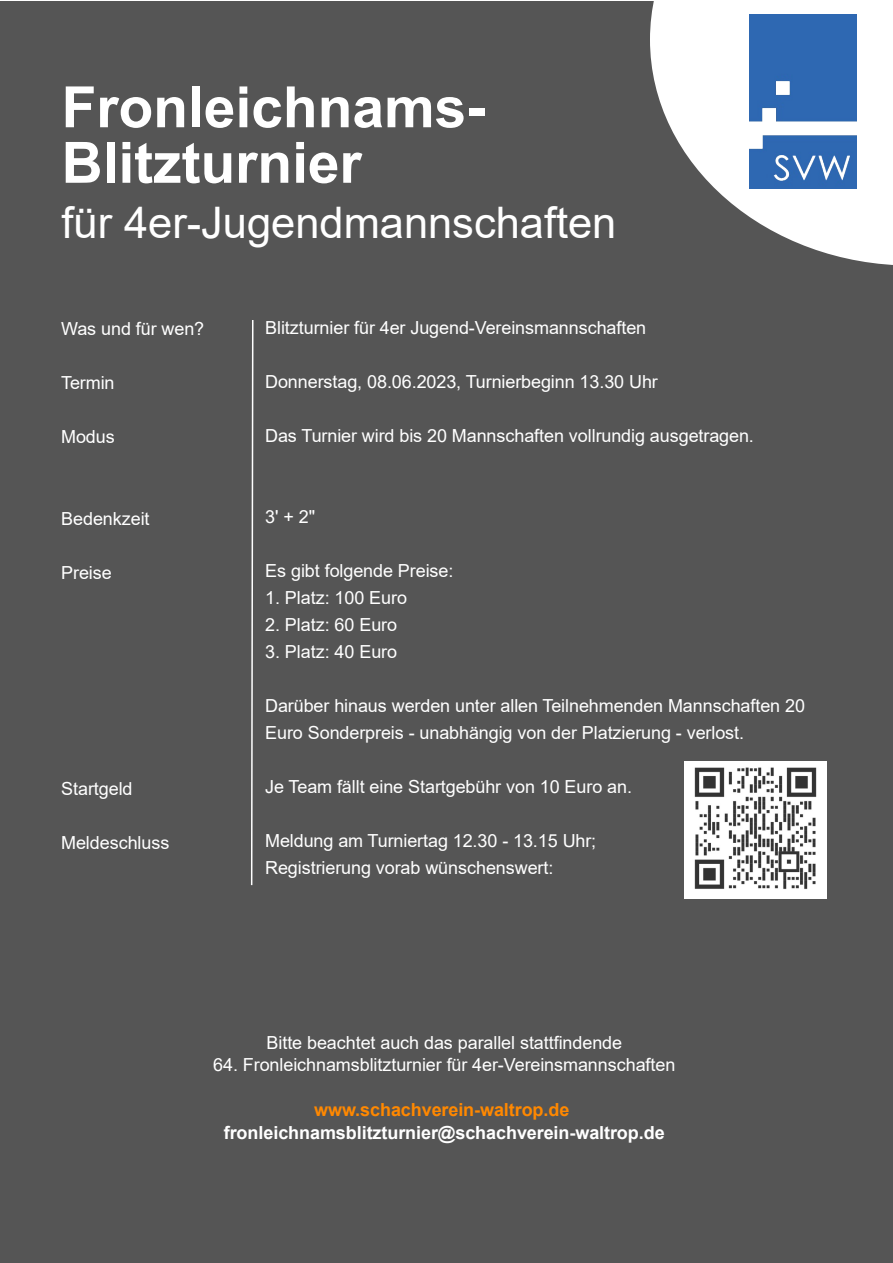
<style>
.page{position:relative;width:893px;height:1263px;background:#fff}
.page>*{position:absolute;margin:0;border:0;box-sizing:border-box;transform-origin:0 0}
.t1{font:700 57px/55.5px "Arial";color:#fff}
.t2{font:43.5px "Arial";color:#fff}
.t3{font:18px/27px "Arial";letter-spacing:-.005em;color:#fff}
.t4{font:700 18px "Arial";letter-spacing:-.005em;color:#fff}
.t5{font:700 18px "Arial";letter-spacing:-.005em;color:#f80}
</style>
<div class="page">
<div style="left:0;top:1px;width:893px;height:1262px;background:#555"></div>
<svg style="left:250px;top:320px;width:4px;height:566px"></svg>
<svg style="left:650px;top:1px;width:243px;height:264px;fill:#fff"></svg>
<img style="left:750px;top:15px;width:107px;height:174px">
<img style="left:685px;top:761px;width:141px;height:137px">
<h1 class="t1" style="left:62px;top:80px;width:425px">Fronleichnams-<br>Blitzturnier</h1>
<h2 class="t2" style="left:62px;top:199px;width:556px">für 4er-Jugendmannschaften</h2>
<p class="t3" style="left:61px;top:316px;width:145px">Was und für wen?</p>
<p class="t3" style="left:61px;top:370px;width:55px">Termin</p>
<p class="t3" style="left:61px;top:424px;width:55px">Modus</p>
<p class="t3" style="left:61px;top:505px;width:90px">Bedenkzeit</p>
<p class="t3" style="left:61px;top:559px;width:52px">Preise</p>
<p class="t3" style="left:61px;top:775px;width:73px">Startgeld</p>
<p class="t3" style="left:61px;top:829px;width:110px">Meldeschluss</p>
<p class="t3" style="left:265px;top:314px;width:383px">Blitzturnier für 4er Jugend-Vereinsmannschaften</p>
<p class="t3" style="left:265px;top:368px;width:394px">Donnerstag, 08.06.2023, Turnierbeginn 13.30 Uhr</p>
<p class="t3" style="left:265px;top:422px;width:490px">Das Turnier wird bis 20 Mannschaften vollrundig ausgetragen.</p>
<p class="t3" style="left:265px;top:503px;width:52px">3' + 2''</p>
<p class="t3" style="left:265px;top:557px;width:190px">Es gibt folgende Preise:</p>
<p class="t3" style="left:265px;top:584px;width:143px">1. Platz: 100 Euro</p>
<p class="t3" style="left:265px;top:611px;width:133px">2. Platz: 60 Euro</p>
<p class="t3" style="left:265px;top:638px;width:133px">3. Platz: 40 Euro</p>
<p class="t3" style="left:265px;top:692px;width:541px">Darüber hinaus werden unter allen Teilnehmenden Mannschaften 20<br>Euro Sonderpreis - unabhängig von der Platzierung - verlost.</p>
<p class="t3" style="left:265px;top:773px;width:368px">Je Team fällt eine Startgebühr von 10 Euro an.</p>
<p class="t3" style="left:265px;top:827px;width:333px">Meldung am Turniertag 12.30 - 13.15 Uhr;<br>Registrierung vorab wünschenswert:</p>
<p class="t3" style="left:266px;top:1029px;width:357px">Bitte beachtet auch das parallel stattfindende</p>
<p class="t3" style="left:213px;top:1051px;width:464px">64. Fronleichnamsblitzturnier für 4er-Vereinsmannschaften</p>
<p class="t5" style="left:314px;top:1100px;width:257px">www.schachverein-waltrop.de</p>
<p class="t4" style="left:224px;top:1122px;width:442px">fronleichnamsblitzturnier@schachverein-waltrop.de</p>
</div>
